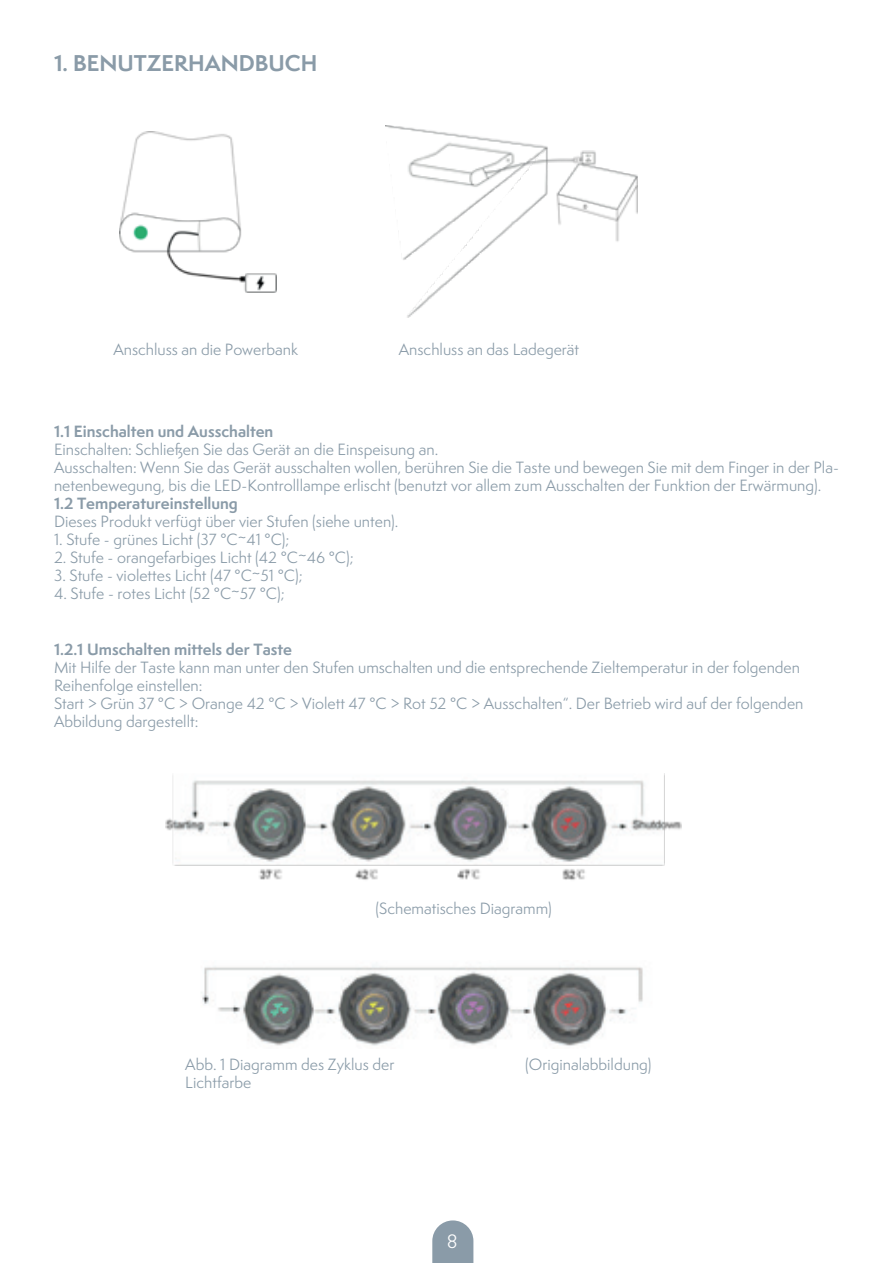
<style>
.page{position:relative;width:893px;height:1263px;background:#fff}
.page>*{position:absolute;margin:0;border:0;box-sizing:border-box;transform-origin:0 0}
.t1{font:700 21px "Semplicita Pro";color:#8a9ba8}
.t2{font:18px "Semplicita Pro";color:#fff}
.t3{font:15px/18px "Semplicita Pro";color:#8a9ba8}
.t4{font:700 15px "Semplicita Pro";color:#8a9ba8}
</style>
<div class="page">
<svg style="left:432px;top:1220px;width:41px;height:43px;background:#97a6b2"></svg>
<img style="left:119px;top:132px;width:158px;height:160px">
<img style="left:386px;top:125px;width:252px;height:192px">
<img style="left:166px;top:773px;width:515px;height:107px">
<img style="left:201px;top:965px;width:442px;height:81px">
<h1 class="t1" style="left:54px;top:47px;width:265px">1. BENUTZERHANDBUCH</h1>
<p class="t3" style="left:113px;top:340px;width:186px">Anschluss an die Powerbank</p>
<p class="t3" style="left:399px;top:340px;width:182px">Anschluss an das Ladegerät</p>
<p class="t4" style="left:54px;top:420px;width:221px">1.1 Einschalten und Ausschalten</p>
<p class="t3" style="left:54px;top:440px;width:786px">Einschalten: Schließen Sie das Gerät an die Einspeisung an.<br>Ausschalten: Wenn Sie das Gerät ausschalten wollen, berühren Sie die Taste und bewegen Sie mit dem Finger in der Pla&shy;netenbewegung, bis die LED-Kontrolllampe erlischt (benutzt vor allem zum Ausschalten der Funktion der Erwärmung).</p>
<p class="t4" style="left:54px;top:492px;width:185px">1.2 Temperatureinstellung</p>
<p class="t3" style="left:54px;top:512px;width:346px">Dieses Produkt verfügt über vier Stufen (siehe unten).</p>
<p class="t3" style="left:54px;top:530px;width:237px">1. Stufe - grünes Licht (37 °C~41 °C);</p>
<p class="t3" style="left:54px;top:548px;width:301px">2. Stufe - orangefarbiges Licht (42 °C~46 °C);</p>
<p class="t3" style="left:54px;top:566px;width:250px">3. Stufe - violettes Licht (47 °C~51 °C);</p>
<p class="t3" style="left:54px;top:584px;width:232px">4. Stufe - rotes Licht (52 °C~57 °C);</p>
<p class="t4" style="left:54px;top:638px;width:240px">1.2.1 Umschalten mittels der Taste</p>
<p class="t3" style="left:54px;top:658px;width:751px">Mit Hilfe der Taste kann man unter den Stufen umschalten und die entsprechende Zieltemperatur in der folgenden Reihenfolge einstellen:<br>Start &gt; Grün 37 °C &gt; Orange 42 °C &gt; Violett 47 °C &gt; Rot 52 °C &gt; Ausschalten“. Der Betrieb wird auf der folgenden Abbildung dargestellt:</p>
<p class="t3" style="left:375px;top:899px;width:178px">(Schematisches Diagramm)</p>
<p class="t3" style="left:185px;top:1055px;width:211px">Abb. 1 Diagramm des Zyklus der</p>
<p class="t3" style="left:525px;top:1055px;width:128px">(Originalabbildung)</p>
<p class="t3" style="left:185px;top:1073px;width:68px">Lichtfarbe</p>
<p class="t2" style="left:447px;top:1229px;width:12px">8</p>
</div>
